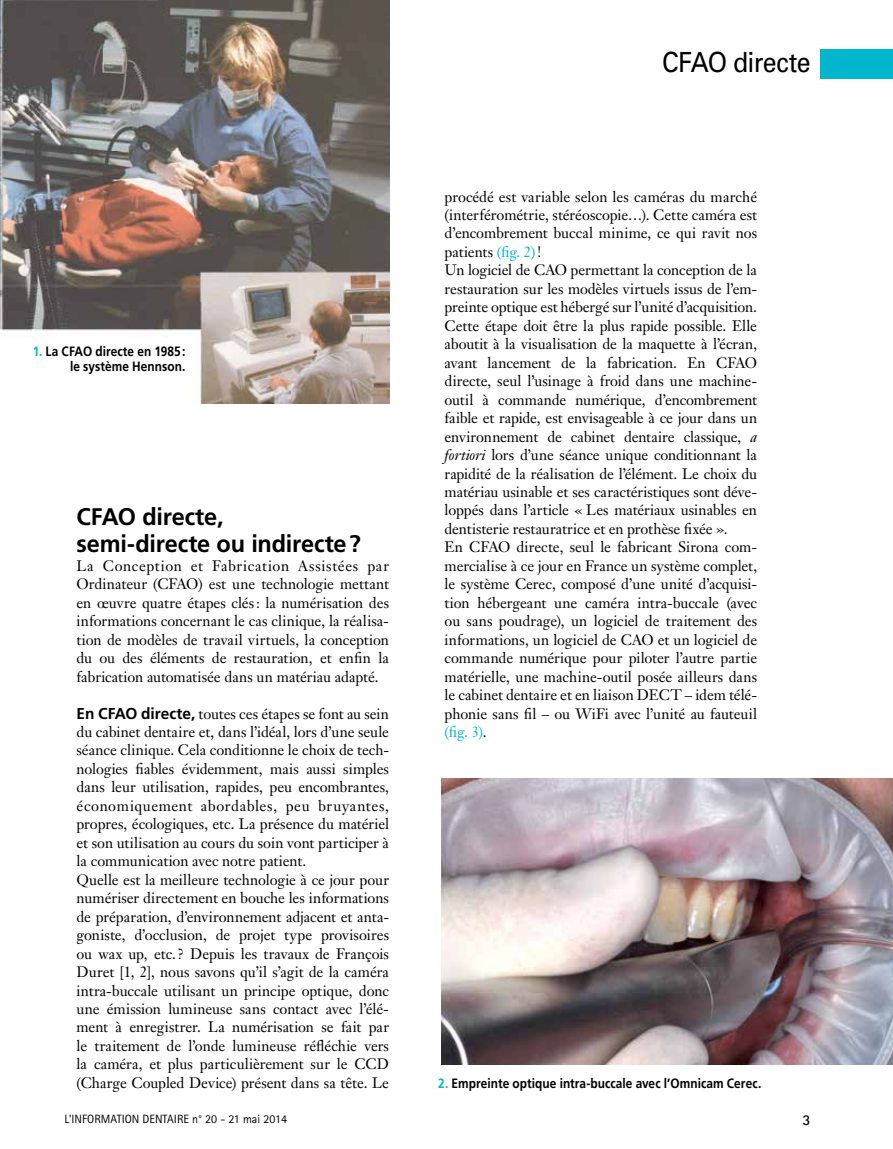
<style>
.page{position:relative;width:893px;height:1149px;background:#fff}
.page>*{position:absolute;margin:0;border:0;box-sizing:border-box;transform-origin:0 0}
.t1{font:27.75px "Univers";letter-spacing:-.03em;color:#000;scale:.9 1}
.t2{font:700 24px/27px "Frutiger";letter-spacing:-.01em;color:#000}
.t3{font:15px/18.5px "Janson Text";letter-spacing:-.005em;color:#000}
.t4{font:700 15px "Rotis Sans Serif";color:#000}
.t5{font:700 13.5px/15px "Frutiger";letter-spacing:.005em;color:#000;text-align:right;scale:.88 1}
.t6{font:12px "Rotis Sans Serif";color:#000}
.s1{color:#00b7ce}
.s2{font-family:"Frutiger";font-weight:700;font-size:15.75px}
.s3{font-style:italic}
</style>
<div class="page">
<img style="left:441px;top:778px;width:451px;height:286px">
<div style="left:821px;top:49px;width:71px;height:29px;background:#00b7ce"></div>
<img style="left:0;top:1px;width:389px;height:402px">
<p class="t5" style="left:33px;top:343px;width:175px"><span class="s1">1.</span> La CFAO directe en 1985 : le système Hennson.</p>
<h2 class="t2" style="left:77px;top:502px;width:286px">CFAO directe, semi-directe ou indirecte ?</h2>
<p class="t3" style="left:77px;top:556px;width:314px;text-align:justify">La Conception et Fabrication Assistées par Ordinateur (CFAO) est une technologie mettant en œuvre quatre étapes clés : la numérisation des informations concernant le cas clinique, la réalisa&shy;tion de modèles de travail virtuels, la conception du ou des éléments de restauration, et enfin la fabrication automatisée dans un matériau adapté.</p>
<p class="t3" style="left:77px;top:703px;width:314px"><span class="s2">En CFAO directe,</span> toutes ces étapes se font au sein du cabinet dentaire et, dans l’idéal, lors d’une seule séance clinique. Cela conditionne le choix de tech&shy;nologies fiables évidemment, mais aussi simples dans leur utilisation, rapides, peu encombrantes, économiquement abordables, peu bruyantes, propres, écologiques, etc. La présence du matériel et son utilisation au cours du soin vont participer à la communication avec notre patient.<br>Quelle est la meilleure technologie à ce jour pour numériser directement en bouche les informations de préparation, d’environnement adjacent et anta&shy;goniste, d’occlusion, de projet type provisoires ou wax up, etc. ? Depuis les travaux de François Duret [1, 2], nous savons qu’il s’agit de la caméra intra-buccale utilisant un principe optique, donc une émission lumineuse sans contact avec l’élé&shy;ment à enregistrer. La numérisation se fait par le traitement de l’onde lumineuse réfléchie vers la caméra, et plus particulièrement sur le CCD (Charge Coupled Device) présent dans sa tête. Le</p>
<h1 class="t1" style="left:662px;top:46px;width:166px">CFAO directe</h1>
<p class="t3" style="left:445px;top:187px;width:314px">procédé est variable selon les caméras du marché (interférométrie, stéréoscopie…). Cette caméra est d’encombrement buccal minime, ce qui ravit nos patients <span class="s1">(fig. 2)</span> !<br>Un logiciel de CAO permettant la conception de la restauration sur les modèles virtuels issus de l’em&shy;preinte optique est hébergé sur l’unité d’acquisition.<br>Cette étape doit être la plus rapide possible. Elle aboutit à la visualisation de la maquette à l’écran, avant lancement de la fabrication. En CFAO directe, seul l’usinage à froid dans une machine&shy;outil à commande numérique, d’encombrement faible et rapide, est envisageable à ce jour dans un environnement de cabinet dentaire classique, <span class="s3">a fortiori</span> lors d’une séance unique conditionnant la rapidité de la réalisation de l’élément. Le choix du matériau usinable et ses caractéristiques sont déve&shy;loppés dans l’article « Les matériaux usinables en dentisterie restauratrice et en prothèse fixée ».<br>En CFAO directe, seul le fabricant Sirona com&shy;mercialise à ce jour en France un système complet, le système Cerec, composé d’une unité d’acquisi&shy;tion hébergeant une caméra intra-buccale (avec ou sans poudrage), un logiciel de traitement des informations, un logiciel de CAO et un logiciel de commande numérique pour piloter l’autre partie matérielle, une machine-outil posée ailleurs dans le cabinet dentaire et en liaison DECT – idem télé&shy;phonie sans fil – ou WiFi avec l’unité au fauteuil <span class="s1">(fig. 3)</span>.</p>
<p class="t5" style="left:438px;top:1075px;width:369px"><span class="s1">2.</span> Empreinte optique intra-buccale avec l’Omnicam Cerec.</p>
<p class="t6" style="left:65px;top:1111px;width:224px">L’INFORMATION DENTAIRE n° 20 - 21 mai 2014</p>
<p class="t4" style="left:802px;top:1110px;width:10px">3</p>
</div>
